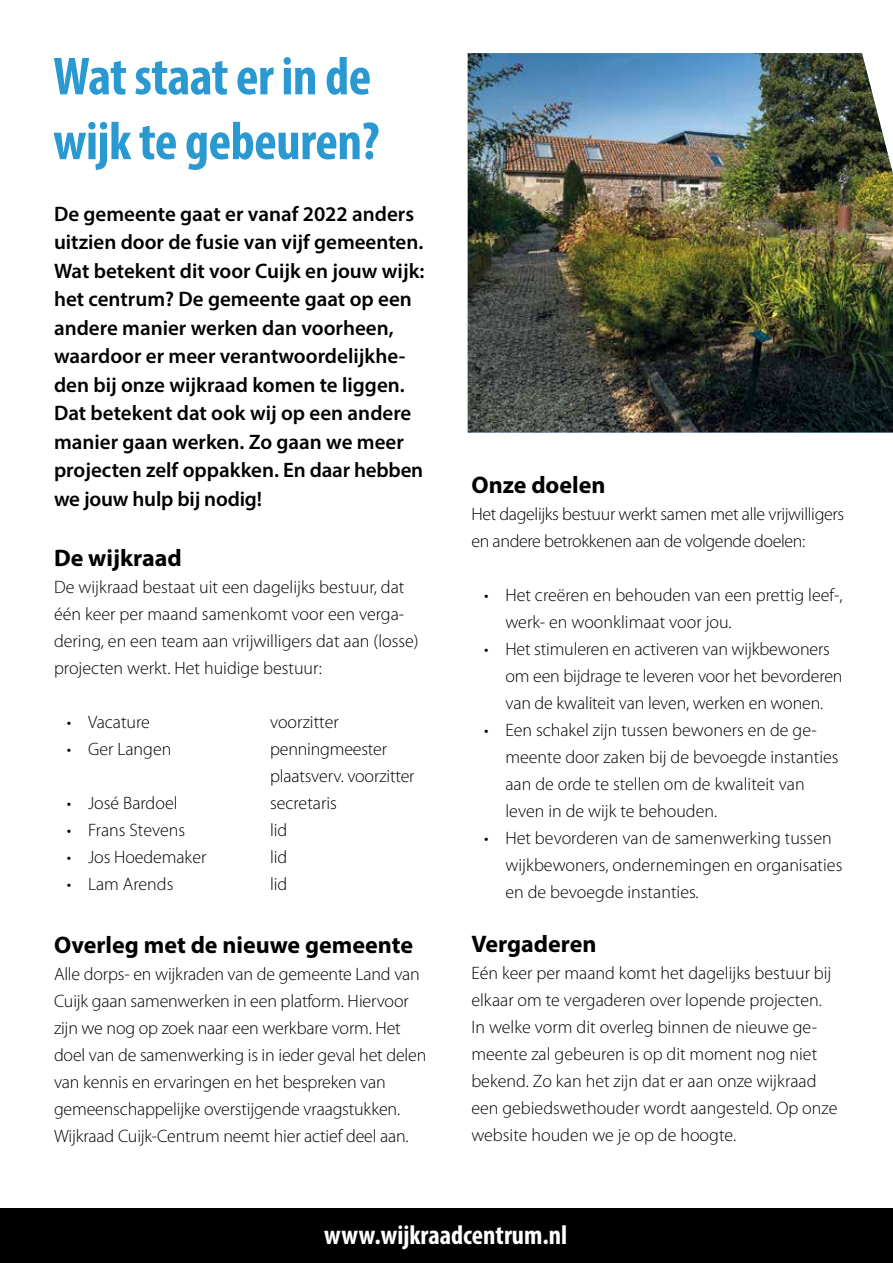
<style>
.page{position:relative;width:893px;height:1263px;background:#fff}
.page>*{position:absolute;margin:0;border:0;box-sizing:border-box;transform-origin:0 0}
.t1{font:700 condensed 54px/64.8px "Myriad Pro";letter-spacing:-.01em;color:#2b99d1}
.t2{font:700 condensed 27px "Myriad Pro";color:#fff}
.t3{font:700 24px "Myriad Pro";color:#000}
.t4{font:600 21px/28.5px "Myriad Pro";color:#000}
.t5{font:300 18px/27px "Myriad Pro";color:#000}
.t6{font:300 18px/27px "Myriad Pro";letter-spacing:-.02em;color:#000}
</style>
<div class="page">
<div style="left:0;top:1209px;width:893px;height:54px;background:#000"></div>
<img style="left:468px;top:53px;width:425px;height:379px">
<h1 class="t1" style="left:53px;top:43px;width:328px">Wat staat er in de wijk te gebeuren?</h1>
<p class="t4" style="left:54px;top:199px;width:372px">De gemeente gaat er vanaf 2022 anders uitzien door de fusie van vijf gemeenten.<br>Wat betekent dit voor Cuijk en jouw wijk: het centrum? De gemeente gaat op een andere manier werken dan voorheen, waardoor er meer verantwoordelijkhe&shy;den bij onze wijkraad komen te liggen.<br>Dat betekent dat ook wij op een andere manier gaan werken. Zo gaan we meer projecten zelf oppakken. En daar hebben we jouw hulp bij nodig!</p>
<h3 class="t3" style="left:54px;top:542px;width:129px">De wijkraad</h3>
<p class="t5" style="left:54px;top:574px;width:366px">De wijkraad bestaat uit een dagelijks bestuur, dat één keer per maand samenkomt voor een verga&shy;dering, en een team aan vrijwilligers dat aan (losse) projecten werkt. Het huidige bestuur:</p>
<p class="t5" style="left:67px;top:709px;width:85px">• Vacature</p>
<p class="t5" style="left:270px;top:709px;width:70px">voorzitter</p>
<p class="t5" style="left:67px;top:736px;width:106px">• Ger Langen</p>
<p class="t5" style="left:270px;top:736px;width:146px">penningmeester plaatsverv. voorzitter</p>
<p class="t5" style="left:67px;top:790px;width:112px">• José Bardoel</p>
<p class="t5" style="left:270px;top:790px;width:68px">secretaris</p>
<p class="t5" style="left:67px;top:817px;width:120px">• Frans Stevens</p>
<p class="t5" style="left:270px;top:817px;width:19px">lid</p>
<p class="t5" style="left:67px;top:844px;width:141px">• Jos Hoedemaker</p>
<p class="t5" style="left:270px;top:844px;width:19px">lid</p>
<p class="t5" style="left:67px;top:871px;width:108px">• Lam Arends</p>
<p class="t5" style="left:270px;top:871px;width:19px">lid</p>
<h3 class="t3" style="left:54px;top:929px;width:361px">Overleg met de nieuwe gemeente</h3>
<p class="t5" style="left:54px;top:961px;width:374px">Alle dorps- en wijkraden van de gemeente Land van Cuijk gaan samenwerken in een platform. Hiervoor zijn we nog op zoek naar een werkbare vorm. Het doel van de samenwerking is in ieder geval het delen van kennis en ervaringen en het bespreken van gemeenschappelijke overstijgende vraagstukken.<br>Wijkraad Cuijk-Centrum neemt hier actief deel aan.</p>
<h3 class="t3" style="left:471px;top:469px;width:136px">Onze doelen</h3>
<p class="t6" style="left:471px;top:501px;width:374px">Het dagelijks bestuur werkt samen met alle vrijwilligers en andere betrokkenen aan de volgende doelen:</p>
<p class="t5" style="left:505px;top:582px;width:339px;text-indent:-21px">• Het creëren en behouden van een prettig leef-, werk- en woonklimaat voor jou.</p>
<p class="t5" style="left:505px;top:636px;width:339px;text-indent:-21px">• Het stimuleren en activeren van wijkbewoners om een bijdrage te leveren voor het bevorderen van de kwaliteit van leven, werken en wonen.</p>
<p class="t5" style="left:505px;top:717px;width:335px;text-indent:-21px">• Een schakel zijn tussen bewoners en de ge&shy;meente door zaken bij de bevoegde instanties aan de orde te stellen om de kwaliteit van leven in de wijk te behouden.</p>
<p class="t5" style="left:505px;top:825px;width:338px;text-indent:-21px">• Het bevorderen van de samenwerking tussen wijkbewoners, ondernemingen en organisaties en de bevoegde instanties.</p>
<h3 class="t3" style="left:471px;top:928px;width:127px">Vergaderen</h3>
<p class="t5" style="left:471px;top:960px;width:367px">Eén keer per maand komt het dagelijks bestuur bij elkaar om te vergaderen over lopende projecten.<br>In welke vorm dit overleg binnen de nieuwe ge&shy;meente zal gebeuren is op dit moment nog niet bekend. Zo kan het zijn dat er aan onze wijkraad een gebiedswethouder wordt aangesteld. Op onze website houden we je op de hoogte.</p>
<h2 class="t2" style="left:324px;top:1218px;width:245px">www.wijkraadcentrum.nl</h2>
</div>
